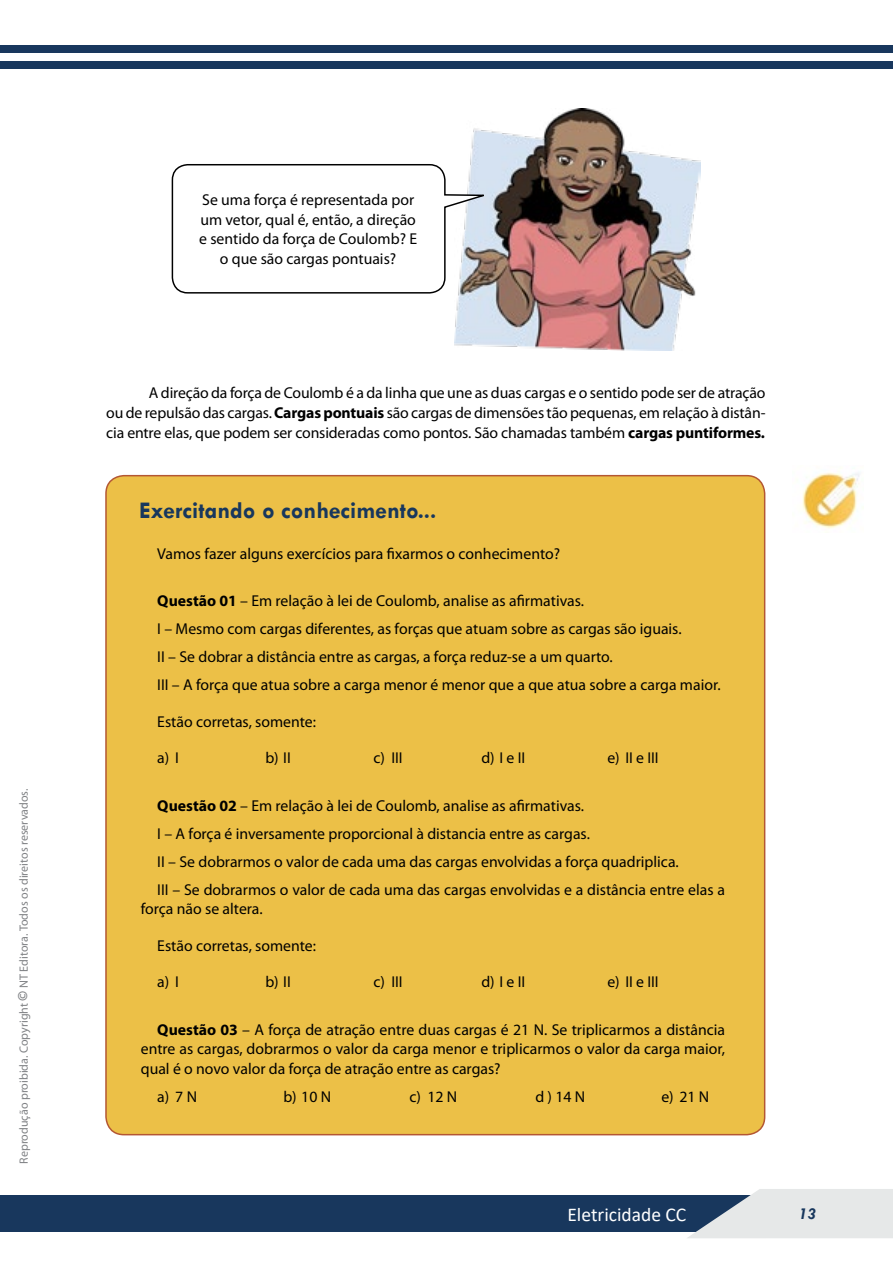
<style>
.page{position:relative;width:893px;height:1263px;background:#fff}
.page>*{position:absolute;margin:0;border:0;box-sizing:border-box;transform-origin:0 0}
.t1{font:700 24px "Tw Cen";color:#18375d}
.t2{font:19.5px "Calibri";color:#fff}
.t3{font:italic 700 16.5px "Tw Cen";color:#18375d}
.t4{font:15.75px/19.5px "Myriad Pro";color:#000;text-align:justify}
.t5{font:12px "Myriad Pro";color:#808285}
.s1{font-weight:700;font-size:15px}
.s2{font-weight:700}
</style>
<div class="page">
<div style="left:0;top:45px;width:893px;height:8px;background:#18375d"></div>
<div style="left:0;top:61px;width:893px;height:8px;background:#18375d"></div>
<div style="left:0;top:1195px;width:893px;height:37px;background:#18375d"></div>
<svg style="left:687px;top:1189px;width:206px;height:49px"></svg>
<img style="left:802px;top:472px;width:57px;height:57px">
<div style="left:106px;top:476px;width:659px;height:659px;background:#ecc047;border-radius:18px"></div>
<img style="left:454px;top:109px;width:246px;height:241px">
<svg style="left:171px;top:163px;width:322px;height:131px"></svg>
<p class="t5" style="left:16px;top:1164px;width:377px;rotate:-90deg">Reprodução proibida. Copyright <span class="s1">©</span> NT Editora. Todos os direitos reservados.</p>
<p class="t4" style="left:199px;top:190px;width:219px;text-align:center">Se uma força é representada por um vetor, qual é, então, a direção e sentido da força de Coulomb? E o que são cargas pontuais?</p>
<p class="t4" style="left:106px;top:383px;width:661px;text-indent:43px">A direção da força de Coulomb é a da linha que une as duas cargas e o sentido pode ser de atração ou de repulsão das cargas. <span class="s2">Cargas pontuais</span> são cargas de dimensões tão pequenas, em relação à distân&shy;cia entre elas, que podem ser consideradas como pontos. São chamadas também <span class="s2">cargas puntiformes.</span></p>
<h1 class="t1" style="left:139px;top:496px;width:299px">Exercitando o conhecimento...</h1>
<p class="t4" style="left:157px;top:543px;width:404px">Vamos fazer alguns exercícios para fixarmos o conhecimento?</p>
<p class="t4" style="left:157px;top:587px;width:565px;line-height:28px;text-align:left"><span class="s2">Questão 01</span> – Em relação à lei de Coulomb, analise as afirmativas.<br>I – Mesmo com cargas diferentes, as forças que atuam sobre as cargas são iguais.<br>II – Se dobrar a distância entre as cargas, a força reduz-se a um quarto.<br>III – A força que atua sobre a carga menor é menor que a que atua sobre a carga maior.</p>
<p class="t4" style="left:157px;top:712px;width:160px">Estão corretas, somente:</p>
<p class="t4" style="left:157px;top:748px;width:23px">a) I</p>
<p class="t4" style="left:265px;top:748px;width:27px">b) II</p>
<p class="t4" style="left:373px;top:748px;width:31px">c) III</p>
<p class="t4" style="left:481px;top:748px;width:45px">d) I e II</p>
<p class="t4" style="left:607px;top:748px;width:53px">e) II e III</p>
<p class="t4" style="left:157px;top:791px;width:569px;line-height:28px;text-align:left"><span class="s2">Questão 02</span> – Em relação à lei de Coulomb, analise as afirmativas.<br>I – A força é inversamente proporcional à distancia entre as cargas.<br>II – Se dobrarmos o valor de cada uma das cargas envolvidas a força quadriplica.<br>III – Se dobrarmos o valor de cada uma das cargas envolvidas e a distância entre elas a</p>
<p class="t4" style="left:141px;top:899px;width:124px">força não se altera.</p>
<p class="t4" style="left:157px;top:936px;width:160px">Estão corretas, somente:</p>
<p class="t4" style="left:157px;top:972px;width:23px">a) I</p>
<p class="t4" style="left:265px;top:972px;width:27px">b) II</p>
<p class="t4" style="left:373px;top:972px;width:31px">c) III</p>
<p class="t4" style="left:481px;top:972px;width:45px">d) I e II</p>
<p class="t4" style="left:607px;top:972px;width:53px">e) II e III</p>
<p class="t4" style="left:141px;top:1020px;width:586px;text-indent:17px"><span class="s2">Questão 03</span> – A força de atração entre duas cargas é 21 N. Se triplicarmos a distância entre as cargas, dobrarmos o valor da carga menor e triplicarmos o valor da carga maior, qual é o novo valor da força de atração entre as cargas?</p>
<p class="t4" style="left:157px;top:1087px;width:41px">a) 7 N</p>
<p class="t4" style="left:283px;top:1087px;width:49px">b) 10 N</p>
<p class="t4" style="left:409px;top:1087px;width:49px">c) 12 N</p>
<p class="t4" style="left:535px;top:1087px;width:51px">d ) 14 N</p>
<p class="t4" style="left:661px;top:1087px;width:49px">e) 21 N</p>
<p class="t2" style="left:567px;top:1201px;width:120px">Eletricidade CC</p>
<p class="t3" style="left:799px;top:1204px;width:19px">13</p>
</div>
